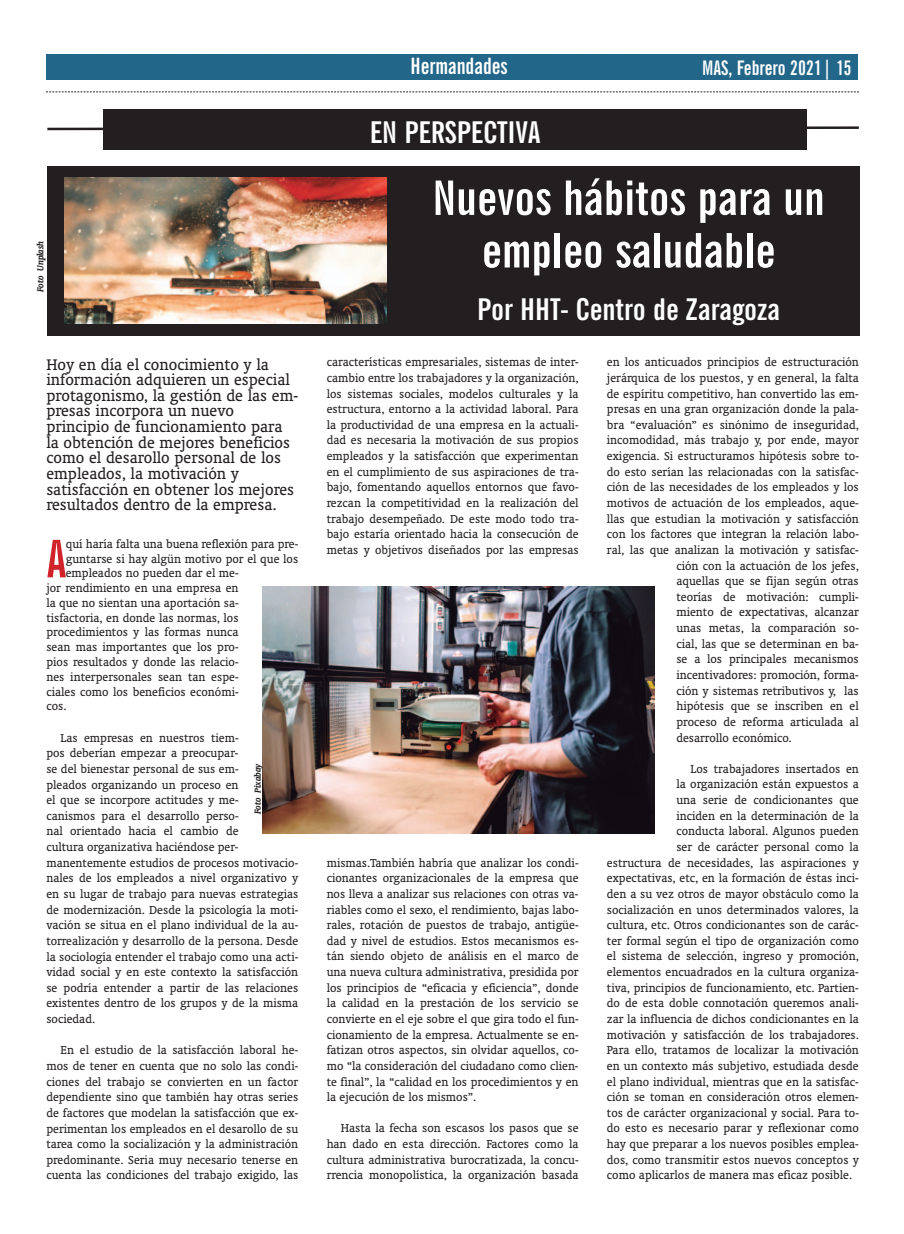
<style>
.page{position:relative;width:904px;height:1234px;background:#fff}
.page>*{position:absolute;margin:0;border:0;box-sizing:border-box;transform-origin:0 0}
.t1{font:700 extra-condensed 51.88px "News Gothic BT";color:#d1232a}
.t2{font:700 extra-condensed 47.5px/52.5px "News Gothic BT";color:#fff;text-align:center;scale:1.1 1}
.t3{font:700 extra-condensed 30px "News Gothic BT";color:#fff;scale:1.1 1}
.t4{font:700 extra-condensed 22.5px "News Gothic BT";color:#fff}
.t5{font:700 extra-condensed 20px "News Gothic BT";color:#fff}
.t6{font:17.5px/15.6px "Oranda BT";color:#231f20}
.t7{font:13.12px/15.6px "Oranda BT";color:#231f20;text-align:justify}
.t8{font:italic 700 10px "Oranda BT";letter-spacing:-.015em;color:#231f20}
</style>
<div class="page">
<svg style="left:46px;top:91px;width:812px;height:1px"></svg>
<div style="left:46px;top:54px;width:811px;height:25px;background:#22678a"></div>
<svg style="left:47px;top:126px;width:812px;height:5px"></svg>
<div style="left:103px;top:110px;width:704px;height:40px;background:#231f20"></div>
<div style="left:47px;top:167px;width:812px;height:169px;background:#231f20"></div>
<img style="left:65px;top:177px;width:321px;height:147px">
<img style="left:263px;top:586px;width:391px;height:247px">
<p class="t8" style="left:34px;top:291px;width:52px;rotate:-90deg">Foto Unplash</p>
<p class="t6" style="left:46px;top:357px;width:253px">Hoy en día el conocimiento y la información adquieren un especial protagonismo, la gestión de las em&shy;presas incorpora un nuevo principio de funcionamiento para la obtención de mejores beneficios como el desarollo personal de los empleados, la motivación y satisfacción en obtener los mejores resultados dentro de la empresa.</p>
<p class="t1" style="left:46px;top:529px;width:21px">A</p>
<p class="t7" style="left:66px;top:537px;width:234px">quí haría falta una buena reflexión para pre-</p>
<p class="t7" style="left:66px;top:551px;width:234px">guntarse si hay algün motivo por el que los</p>
<p class="t7" style="left:66px;top:566px;width:174px">empleados no pueden dar el me-</p>
<p class="t7" style="left:46px;top:581px;width:194px">jor rendimiento en una empresa en</p>
<p class="t7" style="left:46px;top:596px;width:194px">la que no sientan una aportación sa-</p>
<p class="t7" style="left:46px;top:610px;width:194px">tisfactoria, en donde las normas, los</p>
<p class="t7" style="left:46px;top:625px;width:194px">procedimientos y las formas nunca</p>
<p class="t7" style="left:46px;top:640px;width:194px">sean mas importantes que los pro-</p>
<p class="t7" style="left:46px;top:655px;width:194px">pios resultados y donde las relacio-</p>
<p class="t7" style="left:46px;top:669px;width:194px">nes interpersonales sean tan espe-</p>
<p class="t7" style="left:46px;top:684px;width:194px">ciales como los beneficios económi-</p>
<p class="t7" style="left:46px;top:699px;width:22px">cos.</p>
<p class="t7" style="left:46px;top:730px;width:254px;text-align:left;text-indent:14px">Las empresas en nuestros tiem-<br>pos deberían empezar a preocupar-<br>se del bienestar personal de sus em-<br>pleados organizando un proceso en<br>el que se incorpore actitudes y me-<br>canismos para el desarrollo perso-<br>nal orientado hacia el cambio de<br>cultura organizativa haciéndose per&shy;manentemente estudios de procesos motivacio&shy;nales de los empleados a nivel organizativo y en su lugar de trabajo para nuevas estrategias de modernización. Desde la psicología la moti&shy;vación se situa en el plano individual de la au&shy;torrealización y desarrollo de la persona. Desde la sociología entender el trabajo como una acti&shy;vidad social y en este contexto la satisfacción se podría entender a partir de las relaciones existentes dentro de los grupos y de la misma sociedad.</p>
<p class="t7" style="left:46px;top:1043px;width:253px;text-indent:14px">En el estudio de la satisfacción laboral he&shy;mos de tener en cuenta que no solo las condi&shy;ciones del trabajo se convierten en un factor dependiente sino que también hay otras series de factores que modelan la satisfacción que ex&shy;perimentan los empleados en el desarollo de su tarea como la socialización y la administración predominante. Seria muy necesario tenerse en cuenta las condiciones del trabajo exigido, las</p>
<p class="t8" style="left:251px;top:813px;width:52px;rotate:-90deg">Foto Pixabay</p>
<p class="t4" style="left:410px;top:53px;width:99px">Hermandades</p>
<p class="t5" style="left:702px;top:56px;width:151px">MAS, Febrero 2021| 15</p>
<p class="t3" style="left:370px;top:115px;width:157px">EN PERSPECTIVA</p>
<p class="t2" style="left:432px;top:172px;width:358px">Nuevos hábitos para un empleo saludable</p>
<p class="t3" style="left:477px;top:292px;width:277px">Por HHT- Centro de Zaragoza</p>
<p class="t7" style="left:327px;top:355px;width:254px">características empresariales, sistemas de inter&shy;cambio entre los trabajadores y la organización, los sistemas sociales, modelos culturales y la estructura, entorno a la actividad laboral. Para la productividad de una empresa en la actuali&shy;dad es necesaria la motivación de sus propios empleados y la satisfacción que experimentan en el cumplimiento de sus aspiraciones de tra&shy;bajo, fomentando aquellos entornos que favo&shy;rezcan la competitividad en la realización del trabajo desempeñado. De este modo todo tra&shy;bajo estaría orientado hacia la consecución de metas y objetivos diseñados por las empresas</p>
<p class="t7" style="left:327px;top:855px;width:254px">mismas.También habría que analizar los condi&shy;cionantes organizacionales de la empresa que nos lleva a analizar sus relaciones con otras va&shy;riables como el sexo, el rendimiento, bajas labo&shy;rales, rotación de puestos de trabajo, antigüe&shy;dad y nivel de estudios. Estos mecanismos es&shy;tán siendo objeto de análisis en el marco de una nueva cultura administrativa, presidida por los principios de “eficacia y eficiencia”, donde la calidad en la prestación de los servicio se convierte en el eje sobre el que gira todo el fun&shy;cionamiento de la empresa. Actualmente se en&shy;fatizan otros aspectos, sin olvidar aquellos, co&shy;mo “la consideración del ciudadano como clien&shy;te final”, la “calidad en los procedimientos y en la ejecución de los mismos”.</p>
<p class="t7" style="left:327px;top:1121px;width:253px;text-indent:14px">Hasta la fecha son escasos los pasos que se han dado en esta dirección. Factores como la cultura administrativa burocratizada, la concu&shy;rrencia monopolística, la organización basada</p>
<p class="t7" style="left:607px;top:355px;width:253px">en los anticuados principios de estructuración</p>
<p class="t7" style="left:607px;top:371px;width:253px">jerárquica de los puestos, y en general, la falta</p>
<p class="t7" style="left:607px;top:386px;width:253px">de espíritu competitivo, han convertido las em-</p>
<p class="t7" style="left:607px;top:402px;width:253px">presas en una gran organización donde la pala-</p>
<p class="t7" style="left:607px;top:418px;width:253px">bra “evaluación” es sinónimo de inseguridad,</p>
<p class="t7" style="left:607px;top:433px;width:253px">incomodidad, más trabajo y, por ende, mayor</p>
<p class="t7" style="left:607px;top:449px;width:254px">exigencia. Si estructuramos hipótesis sobre to-</p>
<p class="t7" style="left:607px;top:465px;width:253px">do esto serían las relacionadas con la satisfac-</p>
<p class="t7" style="left:607px;top:480px;width:253px">ción de las necesidades de los empleados y los</p>
<p class="t7" style="left:607px;top:496px;width:253px">motivos de actuación de los empleados, aque-</p>
<p class="t7" style="left:607px;top:511px;width:253px">llas que estudian la motivación y satisfacción</p>
<p class="t7" style="left:607px;top:527px;width:254px">con los factores que integran la relación labo-</p>
<p class="t7" style="left:607px;top:543px;width:253px">ral, las que analizan la motivación y satisfac-</p>
<p class="t7" style="left:676px;top:558px;width:184px">ción con la actuación de los jefes,</p>
<p class="t7" style="left:676px;top:574px;width:184px">aquellas que se fijan según otras</p>
<p class="t7" style="left:676px;top:590px;width:184px">teorías de motivación: cumpli-</p>
<p class="t7" style="left:676px;top:605px;width:184px">miento de expectativas, alcanzar</p>
<p class="t7" style="left:676px;top:621px;width:184px">unas metas, la comparación so-</p>
<p class="t7" style="left:676px;top:636px;width:184px">cial, las que se determinan en ba-</p>
<p class="t7" style="left:676px;top:652px;width:184px">se a los principales mecanismos</p>
<p class="t7" style="left:676px;top:668px;width:184px">incentivadores: promoción, forma-</p>
<p class="t7" style="left:676px;top:683px;width:184px">ción y sistemas retributivos y, las</p>
<p class="t7" style="left:676px;top:699px;width:184px">hipótesis que se inscriben en el</p>
<p class="t7" style="left:676px;top:715px;width:184px">proceso de reforma articulada al</p>
<p class="t7" style="left:676px;top:730px;width:117px">desarrollo económico.</p>
<p class="t7" style="left:690px;top:761px;width:170px">Los trabajadores insertados en</p>
<p class="t7" style="left:676px;top:777px;width:184px">la organización están expuestos a</p>
<p class="t7" style="left:676px;top:793px;width:184px">una serie de condicionantes que</p>
<p class="t7" style="left:676px;top:808px;width:184px">inciden en la determinación de la</p>
<p class="t7" style="left:676px;top:824px;width:184px">conducta laboral. Algunos pueden</p>
<p class="t7" style="left:676px;top:840px;width:184px">ser de carácter personal como la</p>
<p class="t7" style="left:607px;top:855px;width:253px">estructura de necesidades, las aspiraciones y</p>
<p class="t7" style="left:607px;top:871px;width:253px">expectativas, etc, en la formación de éstas inci-</p>
<p class="t7" style="left:607px;top:886px;width:253px">den a su vez otros de mayor obstáculo como la</p>
<p class="t7" style="left:607px;top:902px;width:253px">socialización en unos determinados valores, la</p>
<p class="t7" style="left:607px;top:918px;width:253px">cultura, etc. Otros condicionantes son de carác-</p>
<p class="t7" style="left:607px;top:933px;width:253px">ter formal según el tipo de organización como</p>
<p class="t7" style="left:607px;top:949px;width:253px">el sistema de selección, ingreso y promoción,</p>
<p class="t7" style="left:607px;top:965px;width:253px">elementos encuadrados en la cultura organiza-</p>
<p class="t7" style="left:607px;top:980px;width:253px">tiva, principios de funcionamiento, etc. Partien-</p>
<p class="t7" style="left:607px;top:996px;width:253px">do de esta doble connotación queremos anali-</p>
<p class="t7" style="left:607px;top:1011px;width:253px">zar la influencia de dichos condicionantes en la</p>
<p class="t7" style="left:607px;top:1027px;width:253px">motivación y satisfacción de los trabajadores.</p>
<p class="t7" style="left:607px;top:1043px;width:253px">Para ello, tratamos de localizar la motivación</p>
<p class="t7" style="left:607px;top:1058px;width:253px">en un contexto más subjetivo, estudiada desde</p>
<p class="t7" style="left:607px;top:1074px;width:253px">el plano individual, mientras que en la satisfac-</p>
<p class="t7" style="left:607px;top:1090px;width:253px">ción se toman en consideración otros elemen-</p>
<p class="t7" style="left:607px;top:1105px;width:254px">tos de carácter organizacional y social. Para to-</p>
<p class="t7" style="left:607px;top:1121px;width:253px">do esto es necesario parar y reflexionar como</p>
<p class="t7" style="left:607px;top:1136px;width:253px">hay que preparar a los nuevos posibles emplea-</p>
<p class="t7" style="left:607px;top:1152px;width:253px">dos, como transmitir estos nuevos conceptos y</p>
<p class="t7" style="left:607px;top:1168px;width:247px">como aplicarlos de manera mas eficaz posible.</p>
</div>
